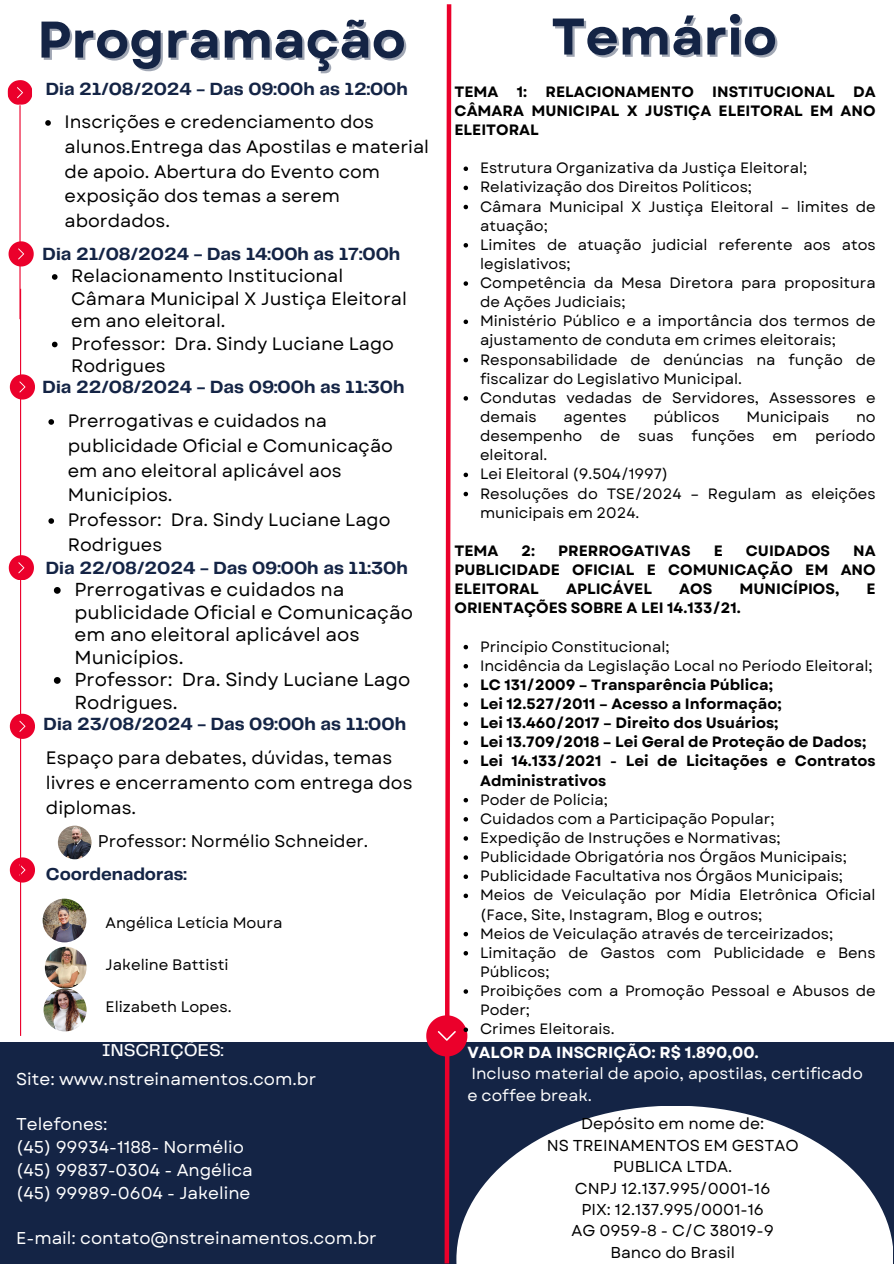
<style>
.page{position:relative;width:894px;height:1264px;background:#fff}
.page>*{position:absolute;margin:0;border:0;box-sizing:border-box;transform-origin:0 0}
.t1{font:700 51.45px "Garet";color:#142445}
.t2{font:18.75px/22.5px "Garet";color:#000}
.t3{font:700 18.3px "Telegraf";color:#142445}
.t4{font:18px/24.8px "Garet";color:#000}
.t5{font:700 17.85px "Telegraf";color:#142445}
.t6{font:500 17.85px "Telegraf";color:#fff}
.t7{font:17.1px/22.8px "Garet";color:#fff}
.t8{font:16.95px "Garet";color:#000}
.t9{font:16.05px/21.3px "Garet";color:#fff}
.t10{font:700 16.05px "Garet";color:#fff}
.t11{font:15.75px/21.5px "Garet";color:#000;text-align:center}
.t12{font:15.15px "Garet";color:#000}
.t13{font:15px/19.2px "Garet";color:#000}
.t14{font:700 15px/19.2px "Garet";color:#000;text-align:justify}
</style>
<div class="page">
<svg style="left:10px;top:857px;width:25px;height:25px"></svg>
<div style="left:0;top:1042px;width:893px;height:221px;background:#142445"></div>
<svg style="left:468px;top:1106px;width:424px;height:157px;fill:#fff"></svg>
<img style="left:58px;top:825px;width:33px;height:34px;border-radius:50%">
<img style="left:43px;top:898px;width:43px;height:44px;border-radius:50%">
<img style="left:45px;top:946px;width:41px;height:42px;border-radius:50%">
<img style="left:44px;top:988px;width:42px;height:43px;border-radius:50%">
<hr style="left:19px;top:105px;width:2px;height:214px;background:#eb002b">
<svg style="left:9px;top:241px;width:24px;height:25px"></svg>
<hr style="left:20px;top:289px;width:1px;height:746px;background:#eb002b">
<svg style="left:9px;top:555px;width:25px;height:25px"></svg>
<svg style="left:52px;top:274px;width:6px;height:6px"></svg>
<svg style="left:52px;top:342px;width:6px;height:5px"></svg>
<svg style="left:48px;top:419px;width:6px;height:6px"></svg>
<svg style="left:48px;top:518px;width:6px;height:6px"></svg>
<svg style="left:54px;top:587px;width:7px;height:6px"></svg>
<svg style="left:54px;top:677px;width:7px;height:6px"></svg>
<svg style="left:45px;top:120px;width:6px;height:6px"></svg>
<svg style="left:7px;top:80px;width:25px;height:25px"></svg>
<svg style="left:10px;top:374px;width:25px;height:25px"></svg>
<svg style="left:10px;top:713px;width:25px;height:25px"></svg>
<svg style="left:426px;top:4px;width:42px;height:1259px"></svg>
<p class="t1" style="left:37px;top:3px;width:370px">Programação</p>
<h3 class="t1" style="left:551px;top:-1px;width:227px">Temário</h3>
<p class="t3" style="left:46px;top:81px;width:363px">Dia 21/08/2024 - Das 09:00h as 12:00h</p>
<h4 class="t4" style="left:65px;top:109px;width:366px">Inscrições e credenciamento dos alunos.Entrega das Apostilas e material de apoio. Abertura do Evento com exposição dos temas a serem abordados.</h4>
<p class="t3" style="left:43px;top:246px;width:359px">Dia 21/08/2024 - Das 14:00h as 17:00h</p>
<p class="t4" style="left:71px;top:264px;width:337px;line-height:22.5px">Relacionamento Institucional<br>Câmara Municipal X Justiça Eleitoral em ano eleitoral.</p>
<p class="t4" style="left:71px;top:332px;width:324px;line-height:22.5px">Professor: Dra. Sindy Luciane Lago<br>Rodrigues</p>
<p class="t3" style="left:43px;top:379px;width:363px">Dia 22/08/2024 - Das 09:00h as 11:30h</p>
<p class="t4" style="left:68px;top:408px;width:326px">Prerrogativas e cuidados na publicidade Oficial e Comunicação em ano eleitoral aplicável aos<br>Municípios.</p>
<p class="t4" style="left:68px;top:507px;width:324px">Professor: Dra. Sindy Luciane Lago<br>Rodrigues</p>
<p class="t3" style="left:46px;top:559px;width:363px">Dia 22/08/2024 - Das 09:00h as 11:30h</p>
<h4 class="t2" style="left:74px;top:578px;width:340px">Prerrogativas e cuidados na publicidade Oficial e Comunicação em ano eleitoral aplicável aos<br>Municípios.</h4>
<h4 class="t2" style="left:74px;top:668px;width:337px">Professor: Dra. Sindy Luciane Lago<br>Rodrigues.</h4>
<h2 class="t3" style="left:44px;top:716px;width:364px">Dia 23/08/2024 - Das 09:00h as 11:00h</h2>
<h1 class="t4" style="left:46px;top:746px;width:368px">Espaço para debates, dúvidas, temas livres e encerramento com entrega dos diplomas.</h1>
<h3 class="t8" style="left:98px;top:828px;width:272px">Professor: Normélio Schneider.</h3>
<p class="t5" style="left:46px;top:866px;width:142px">Coordenadoras:</p>
<p class="t12" style="left:105px;top:912px;width:178px">Angélica Letícia Moura</p>
<p class="t12" style="left:105px;top:953px;width:124px">Jakeline Battisti</p>
<h3 class="t12" style="left:105px;top:995px;width:128px">Elizabeth Lopes.</h3>
<p class="t6" style="left:102px;top:1042px;width:123px">INSCRIÇÕES:</p>
<p class="t7" style="left:16px;top:1067px;width:301px">Site: www.nstreinamentos.com.br</p>
<p class="t7" style="left:16px;top:1112px;width:238px">Telefones:<br>(45) 99934-1188- Normélio (45) 99837-0304 - Angélica (45) 99989-0604 - Jakeline</p>
<h3 class="t7" style="left:16px;top:1226px;width:362px">E-mail: contato@nstreinamentos.com.br</h3>
<p class="t14" style="left:454px;top:82px;width:422px">TEMA 1: RELACIONAMENTO INSTITUCIONAL DA CÂMARA MUNICIPAL X JUSTIÇA ELEITORAL EM ANO ELEITORAL</p>
<p class="t13" style="left:480px;top:158px;width:397px">Estrutura Organizativa da Justiça Eleitoral; Relativização dos Direitos Políticos;<br>Câmara Municipal X Justiça Eleitoral – limites de atuação;<br>Limites de atuação judicial referente aos atos legislativos;<br>Competência da Mesa Diretora para propositura de Ações Judiciais;<br>Ministério Público e a importância dos termos de ajustamento de conduta em crimes eleitorais; Responsabilidade de denúncias na função de fiscalizar do Legislativo Municipal.<br>Condutas vedadas de Servidores, Assessores e demais</p>
<p class="t13" style="left:563px;top:407px;width:65px">agentes</p>
<p class="t13" style="left:653px;top:407px;width:68px">públicos</p>
<p class="t13" style="left:746px;top:407px;width:84px">Municipais</p>
<p class="t13" style="left:480px;top:407px;width:397px;text-indent:376px">no desempenho de suas funções em período eleitoral.<br>Lei Eleitoral (9.504/1997)<br>Resoluções do TSE/2024 – Regulam as eleições municipais em 2024.</p>
<p class="t14" style="left:454px;top:541px;width:45px">TEMA</p>
<p class="t14" style="left:521px;top:541px;width:15px">2:</p>
<p class="t14" style="left:558px;top:541px;width:134px">PRERROGATIVAS</p>
<p class="t14" style="left:713px;top:541px;width:11px">E</p>
<p class="t14" style="left:745px;top:541px;width:86px">CUIDADOS</p>
<p class="t14" style="left:454px;top:541px;width:422px;text-indent:398px">NA PUBLICIDADE OFICIAL E COMUNICAÇÃO EM ANO ELEITORAL</p>
<p class="t14" style="left:566px;top:579px;width:87px">APLICÁVEL</p>
<p class="t14" style="left:679px;top:579px;width:35px">AOS</p>
<p class="t14" style="left:739px;top:579px;width:101px">MUNICÍPIOS,</p>
<p class="t14" style="left:866px;top:579px;width:11px">E</p>
<p class="t14" style="left:454px;top:598px;width:288px">ORIENTAÇÕES SOBRE A LEI 14.133/21.</p>
<p class="t13" style="left:480px;top:637px;width:394px">Princípio Constitucional;<br>Incidência da Legislação Local no Período Eleitoral;</p>
<p class="t14" style="left:480px;top:675px;width:397px;text-align:left">LC 131/2009 – Transparência Pública;<br>Lei 12.527/2011 – Acesso a Informação;<br>Lei 13.460/2017 – Direito dos Usuários;<br>Lei 13.709/2018 – Lei Geral de Proteção de Dados; Lei 14.133/2021 - Lei de Licitações e Contratos Administrativos</p>
<p class="t13" style="left:480px;top:790px;width:397px">Poder de Polícia;<br>Cuidados com a Participação Popular;<br>Expedição de Instruções e Normativas;<br>Publicidade Obrigatória nos Órgãos Municipais; Publicidade Facultativa nos Órgãos Municipais; Meios de Veiculação por Mídia Eletrônica Oficial (Face, Site, Instagram, Blog e outros;<br>Meios de Veiculação através de terceirizados; Limitação de Gastos com Publicidade e Bens Públicos;<br>Proibições com a Promoção Pessoal e Abusos de Poder;<br>Crimes Eleitorais.</p>
<p class="t10" style="left:467px;top:1040px;width:293px">VALOR DA INSCRIÇÃO: R$ 1.890,00.</p>
<p class="t9" style="left:467px;top:1062px;width:397px">Incluso material de apoio, apostilas, certificado e coffee break.</p>
<p class="t11" style="left:581px;top:1113px;width:184px">Depósito em nome de:</p>
<h3 class="t11" style="left:546px;top:1134px;width:253px">NS TREINAMENTOS EM GESTAO<br>PUBLICA LTDA.</h3>
<h4 class="t11" style="left:574px;top:1177px;width:197px">CNPJ 12.137.995/0001-16</h4>
<p class="t11" style="left:581px;top:1198px;width:184px">PIX: 12.137.995/0001-16</p>
<h4 class="t11" style="left:571px;top:1220px;width:203px">AG 0959-8 - C/C 38019-9</h4>
<p class="t11" style="left:610px;top:1241px;width:126px">Banco do Brasil</p>
</div>
